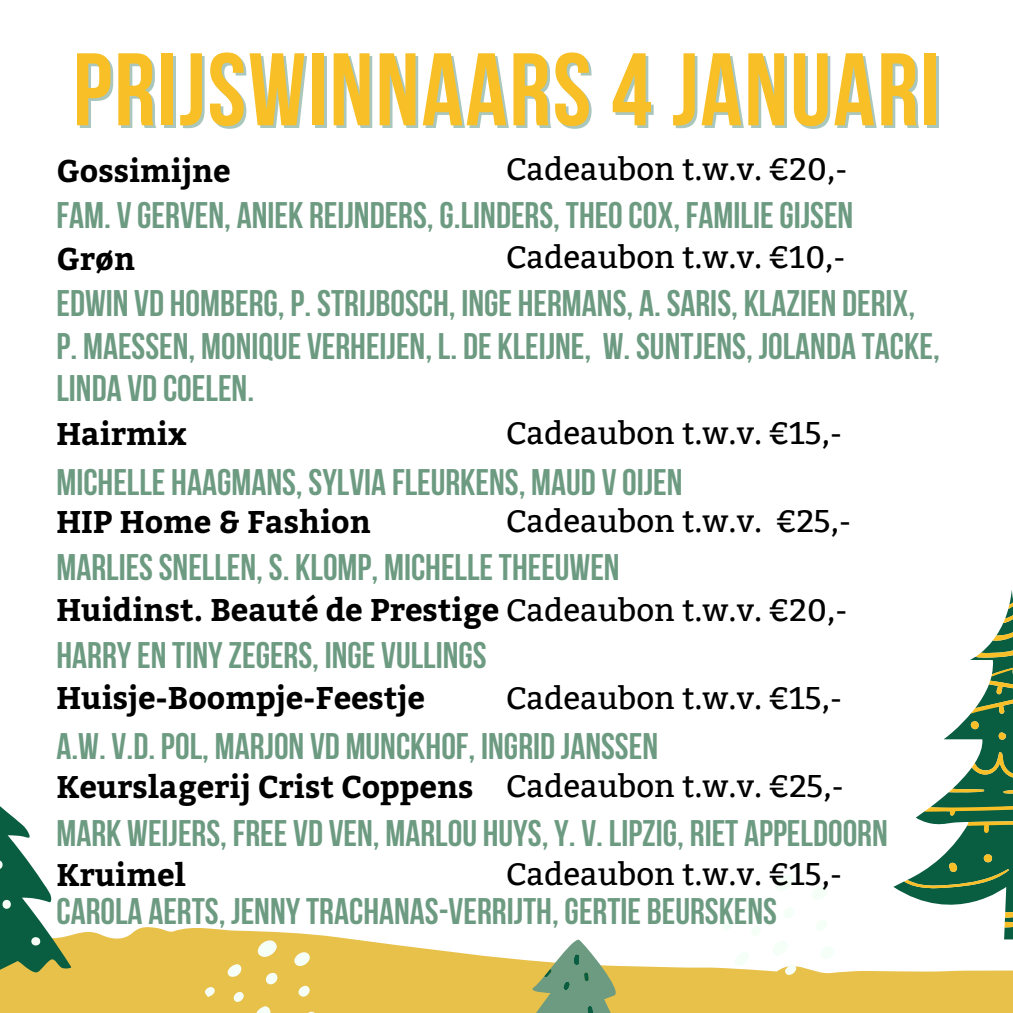
<style>
.page{position:relative;width:1013px;height:1013px;background:#fff}
.page>*{position:absolute;margin:0;border:0;box-sizing:border-box;transform-origin:0 0}
.t1{font:700 102.75px "Bebas Neue";letter-spacing:.02em;color:#f8c026}
.t2{font:700 36.88px/42.2px "Bebas Neue";color:#6d9b82}
.t3{font:31.25px "Bitter";color:#000}
.t4{font:700 31.25px "Bitter";color:#000}
.s1{font-weight:400}
</style>
<div class="page">
<svg style="left:0;top:927px;width:1012px;height:85px;fill:#e8c14b"></svg>
<svg style="left:499px;top:939px;width:144px;height:73px"></svg>
<svg style="left:893px;top:590px;width:119px;height:349px"></svg>
<svg style="left:904px;top:602px;width:108px;height:325px"></svg>
<svg style="left:257px;top:939px;width:20px;height:18px"></svg>
<svg style="left:254px;top:1005px;width:16px;height:7px"></svg>
<svg style="left:293px;top:952px;width:17px;height:15px"></svg>
<svg style="left:302px;top:1011px;width:15px;height:1px"></svg>
<svg style="left:227px;top:963px;width:14px;height:15px"></svg>
<svg style="left:265px;top:972px;width:13px;height:12px"></svg>
<svg style="left:298px;top:985px;width:12px;height:11px"></svg>
<svg style="left:233px;top:991px;width:11px;height:11px"></svg>
<svg style="left:204px;top:986px;width:11px;height:11px"></svg>
<svg style="left:771px;top:939px;width:16px;height:17px"></svg>
<svg style="left:733px;top:951px;width:16px;height:15px"></svg>
<svg style="left:819px;top:945px;width:15px;height:15px"></svg>
<svg style="left:815px;top:927px;width:12px;height:3px"></svg>
<svg style="left:785px;top:964px;width:11px;height:11px"></svg>
<svg style="left:750px;top:927px;width:11px;height:9px"></svg>
<svg style="left:721px;top:927px;width:11px;height:4px"></svg>
<svg style="left:0;top:806px;width:72px;height:173px"></svg>
<h1 class="t1" style="left:73px;top:48px;width:868px">PRIJSWINNAARS 4 JANUARI</h1>
<h3 class="t4" style="left:56px;top:148px;width:176px">Gossimijne</h3>
<p class="t3" style="left:506px;top:150px;width:342px">Cadeaubon t.w.v. €20,-</p>
<h2 class="t2" style="left:56px;top:198px;width:798px">FAM. V GERVEN, ANIEK REIJNDERS, G.LINDERS, THEOCOX, FAMILIEGIJSEN</h2>
<h3 class="t4" style="left:56px;top:236px;width:80px">Grøn</h3>
<p class="t3" style="left:506px;top:239px;width:340px">Cadeaubon t.w.v. €10,-</p>
<h2 class="t2" style="left:56px;top:286px;width:885px">EDWIN VD HOMBERG, P. STRIJBOSCH, INGE HERMANS, A. SARIS, KLAZIEN DERIX,<br>P. MAESSEN, MONIQUE VERHEIJEN, L. DE KLEIJNE, W. SUNTJENS, JOLANDA TACKE,<br>LINDA VD COELEN.</h2>
<h3 class="t4" style="left:56px;top:411px;width:132px">Hairmix</h3>
<p class="t3" style="left:506px;top:415px;width:337px">Cadeaubon t.w.v. €15,-</p>
<h2 class="t2" style="left:56px;top:465px;width:627px">MICHELLE HAAGMANS, SYLVIA FLEURKENS, MAUD V OIJEN</h2>
<h3 class="t4" style="left:56px;top:499px;width:316px">HIP Home &amp; Fashion</h3>
<p class="t3" style="left:506px;top:503px;width:346px">Cadeaubon t.w.v. €25,-</p>
<h2 class="t2" style="left:56px;top:550px;width:565px">MARLIESSNELLEN, S. KLOMP, MICHELLETHEEUWEN</h2>
<h3 class="t4" style="left:56px;top:587px;width:792px">Huidinst. Beauté de Prestige <span class="s1">Cadeaubon t.w.v. €20,-</span></h3>
<h2 class="t2" style="left:56px;top:638px;width:432px">HARRYEN TINYZEGERS, INGE VULLINGS</h2>
<h3 class="t4" style="left:56px;top:675px;width:370px">Huisje-Boompje-Feestje</h3>
<p class="t3" style="left:506px;top:679px;width:337px">Cadeaubon t.w.v. €15,-</p>
<h2 class="t2" style="left:56px;top:728px;width:603px">A.W. V.D. POL, MARJON VD MUNCKHOF, INGRID JANSSEN</h2>
<h3 class="t4" style="left:56px;top:763px;width:418px">Keurslagerij Crist Coppens</h3>
<p class="t3" style="left:506px;top:767px;width:338px">Cadeaubon t.w.v. €25,-</p>
<p class="t2" style="left:56px;top:815px;width:833px">MARK WEIJERS, FREE VD VEN, MARLOU HUYS, Y. V. LIPZIG, RIET APPELDOORN</p>
<h3 class="t4" style="left:56px;top:851px;width:131px">Kruimel</h3>
<p class="t3" style="left:506px;top:855px;width:337px">Cadeaubon t.w.v. €15,-</p>
<p class="t2" style="left:56px;top:893px;width:722px">CAROLA AERTS, JENNYTRACHANAS-VERRIJTH, GERTIE BEURSKENS</p>
</div>
